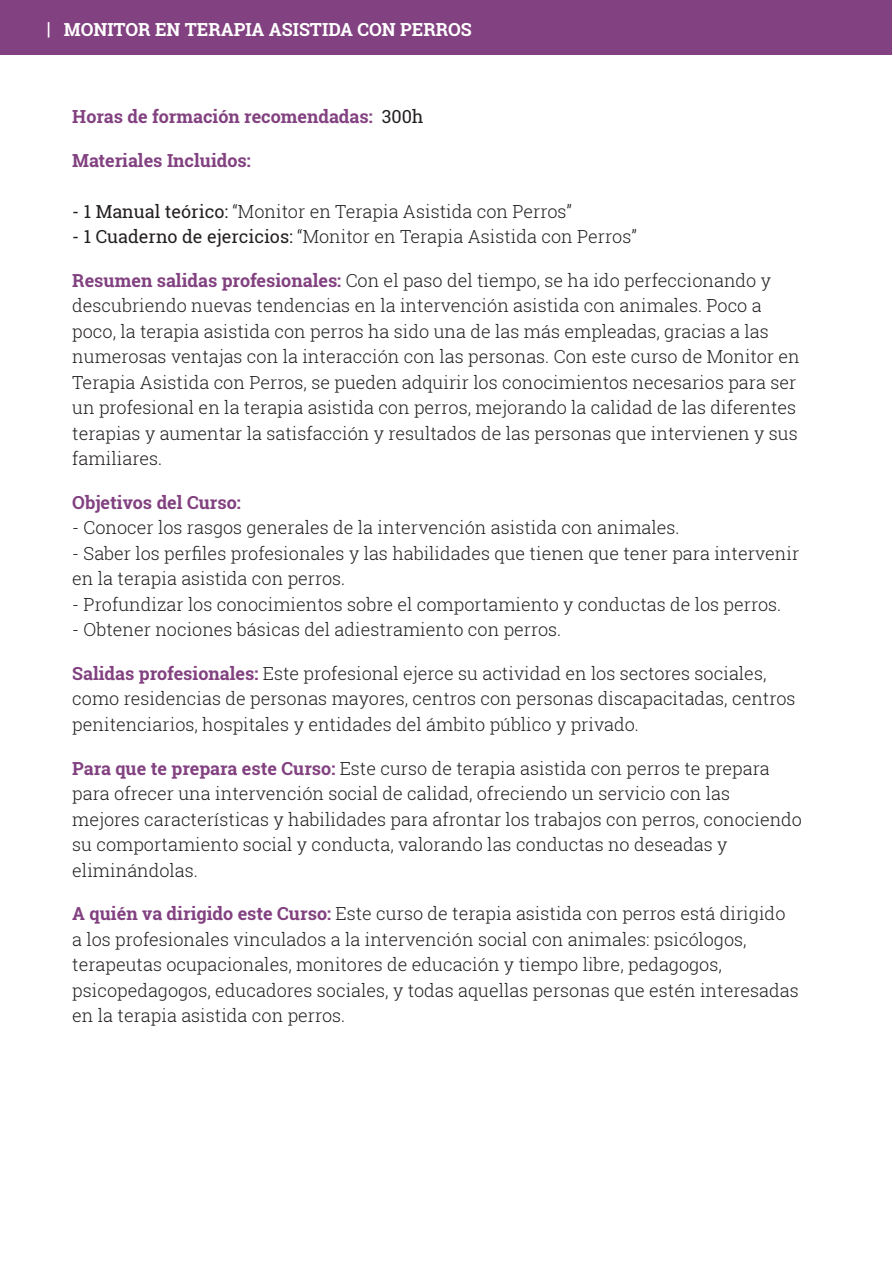
<style>
.page{position:relative;width:893px;height:1263px;background:#fff}
.page>*{position:absolute;margin:0;border:0;box-sizing:border-box;transform-origin:0 0}
.t1{font:300 18px/25.5px "Roboto Slab";color:#231f20}
.t2{font:700 18px "Roboto Slab";color:#824180}
.t3{font:700 18px "Roboto Slab";color:#fff}
.s1{font-weight:400;color:#231f20}
.s2{font-weight:400}
.s3{font-weight:700;color:#824180}
</style>
<div class="page">
<div style="left:1px;top:0;width:891px;height:54px;background:#824180"></div>
<p class="t3" style="left:47px;top:18px;width:427px">| MONITOR EN TERAPIA ASISTIDA CON PERROS</p>
<p class="t2" style="left:72px;top:104px;width:353px">Horas de formación recomendadas: <span class="s1">300h</span></p>
<p class="t2" style="left:72px;top:148px;width:180px">Materiales Incluidos:</p>
<p class="t1" style="left:72px;top:198px;width:501px"><span class="s2">- 1 Manual teórico:</span> “Monitor en Terapia Asistida con Perros”</p>
<p class="t1" style="left:72px;top:223px;width:566px"><span class="s2">- 1 Cuaderno de ejercicios:</span> “Monitor en Terapia Asistida con Perros”</p>
<p class="t1" style="left:72px;top:267px;width:729px"><span class="s3">Resumen salidas profesionales:</span> Con el paso del tiempo, se ha ido perfeccionando y descubriendo nuevas tendencias en la intervención asistida con animales. Poco a poco, la terapia asistida con perros ha sido una de las más empleadas, gracias a las numerosas ventajas con la interacción con las personas. Con este curso de Monitor en Terapia Asistida con Perros, se pueden adquirir los conocimientos necesarios para ser un profesional en la terapia asistida con perros, mejorando la calidad de las diferentes terapias y aumentar la satisfacción y resultados de las personas que intervienen y sus familiares.</p>
<p class="t2" style="left:72px;top:490px;width:170px">Objetivos del Curso:</p>
<p class="t1" style="left:72px;top:514px;width:609px">- Conocer los rasgos generales de la intervención asistida con animales.</p>
<p class="t1" style="left:72px;top:540px;width:728px">- Saber los perfiles profesionales y las habilidades que tienen que tener para intervenir en la terapia asistida con perros.</p>
<p class="t1" style="left:72px;top:591px;width:710px">- Profundizar los conocimientos sobre el comportamiento y conductas de los perros.</p>
<p class="t1" style="left:72px;top:617px;width:491px">- Obtener nociones básicas del adiestramiento con perros.</p>
<p class="t1" style="left:72px;top:660px;width:725px"><span class="s3">Salidas profesionales:</span> Este profesional ejerce su actividad en los sectores sociales, como residencias de personas mayores, centros con personas discapacitadas, centros penitenciarios, hospitales y entidades del ámbito público y privado.</p>
<p class="t1" style="left:72px;top:755px;width:731px"><span class="s3">Para que te prepara este Curso:</span> Este curso de terapia asistida con perros te prepara para ofrecer una intervención social de calidad, ofreciendo un servicio con las mejores características y habilidades para afrontar los trabajos con perros, conociendo su comportamiento social y conducta, valorando las conductas no deseadas y eliminándolas.</p>
<p class="t1" style="left:72px;top:900px;width:728px"><span class="s3">A quién va dirigido este Curso:</span> Este curso de terapia asistida con perros está dirigido a los profesionales vinculados a la intervención social con animales: psicólogos, terapeutas ocupacionales, monitores de educación y tiempo libre, pedagogos, psicopedagogos, educadores sociales, y todas aquellas personas que estén interesadas en la terapia asistida con perros.</p>
</div>
